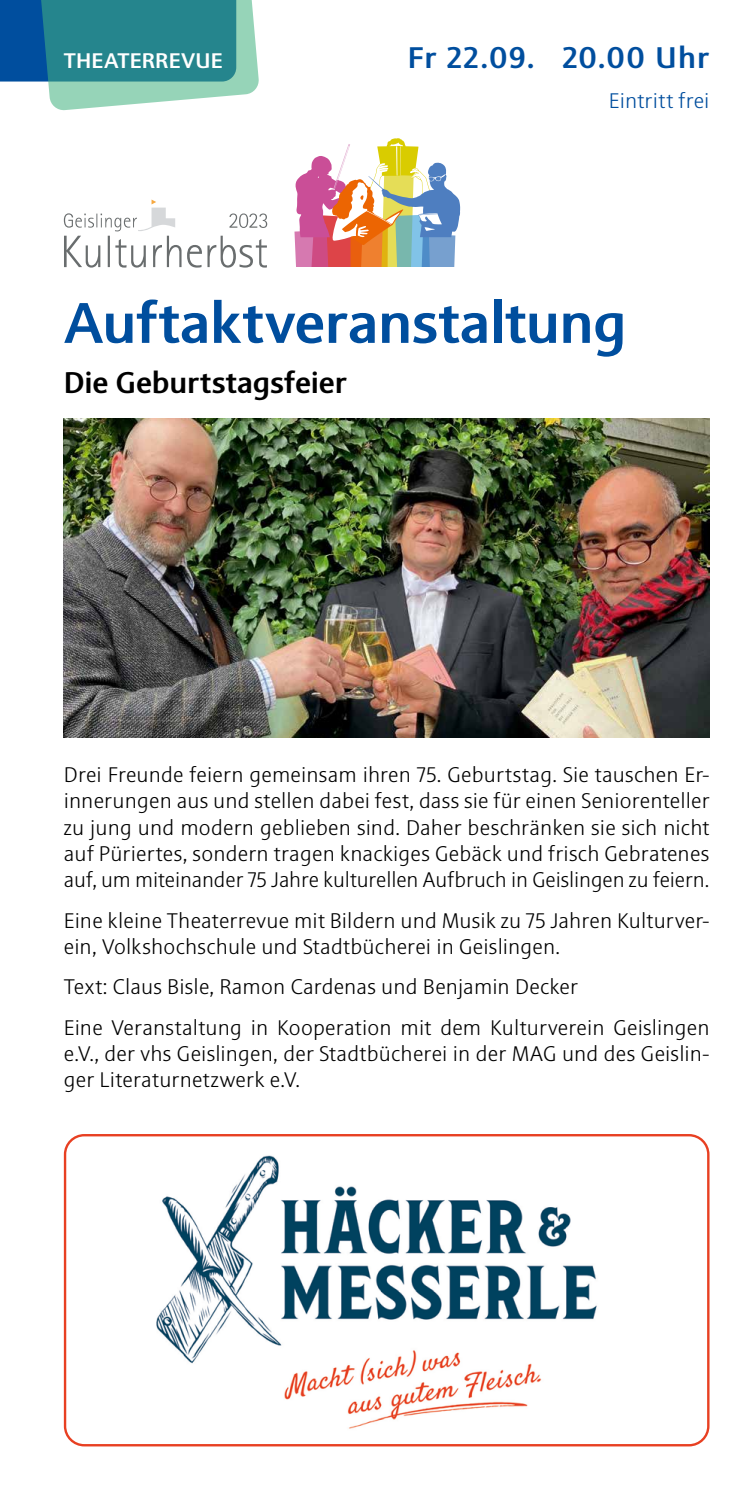
<style>
.page{position:relative;width:745px;height:1489px;background:#fff}
.page>*{position:absolute;margin:0;border:0;box-sizing:border-box;transform-origin:0 0}
.t1{font:500 57.5px "Sinova Pro";letter-spacing:-.005em;color:#004e9e}
.t2{font:500 30px "Sinova Pro";color:#000}
.t3{font:500 30px "Sinova Pro";letter-spacing:.045em;color:#004e9e}
.t4{font:300 21.25px/26.2px "Sinova Pro";letter-spacing:.01em;color:#000}
.t5{font:500 21.25px "Sinova Pro";letter-spacing:.015em;color:#fff}
.t6{font:300 21.25px "Sinova Pro";letter-spacing:.01em;color:#004e9e}
</style>
<div class="page">
<svg style="left:0;top:0;width:259px;height:111px;background:#519ca5"></svg>
<svg style="left:294px;top:138px;width:166px;height:129px"></svg>
<svg style="left:64px;top:199px;width:203px;height:68px"></svg>
<img style="left:64px;top:418px;width:645px;height:319px">
<img style="left:94px;top:1136px;width:565px;height:293px">
<div style="left:64px;top:1133px;width:645px;height:313px;border:2px solid #e84022;border-radius:19px"></div>
<p class="t5" style="left:64px;top:48px;width:160px">THEATERREVUE</p>
<h2 class="t3" style="left:407px;top:40px;width:303px">Fr 22.09. 20.00 Uhr</h2>
<p class="t6" style="left:608px;top:89px;width:102px">Eintritt frei</p>
<h1 class="t1" style="left:64px;top:289px;width:564px">Auftaktveranstaltung</h1>
<h2 class="t2" style="left:64px;top:365px;width:284px">Die Geburtstagsfeier</h2>
<p class="t4" style="left:64px;top:761px;width:646px;text-align:justify">Drei Freunde feiern gemeinsam ihren 75. Geburtstag. Sie tauschen Er&shy;innerungen aus und stellen dabei fest, dass sie für einen Seniorenteller zu jung und modern geblieben sind. Daher beschränken sie sich nicht auf Püriertes, sondern tragen knackiges Gebäck und frisch Gebratenes auf, um miteinander 75 Jahre kulturellen Aufbruch in Geislingen zu feiern.</p>
<p class="t4" style="left:64px;top:907px;width:646px">Eine kleine Theaterrevue mit Bildern und Musik zu 75 Jahren Kulturver&shy;ein, Volkshochschule und Stadtbücherei in Geislingen.</p>
<p class="t4" style="left:64px;top:966px;width:646px;line-height:40.5px">Text: Claus Bisle, Ramon Cardenas und Benjamin Decker<br>Eine Veranstaltung in Kooperation mit dem Kulturverein Geislingen</p>
<p class="t4" style="left:64px;top:1040px;width:646px">e.V., der vhs Geislingen, der Stadtbücherei in der MAG und des Geislin&shy;ger Literaturnetzwerk e.V.</p>
</div>
